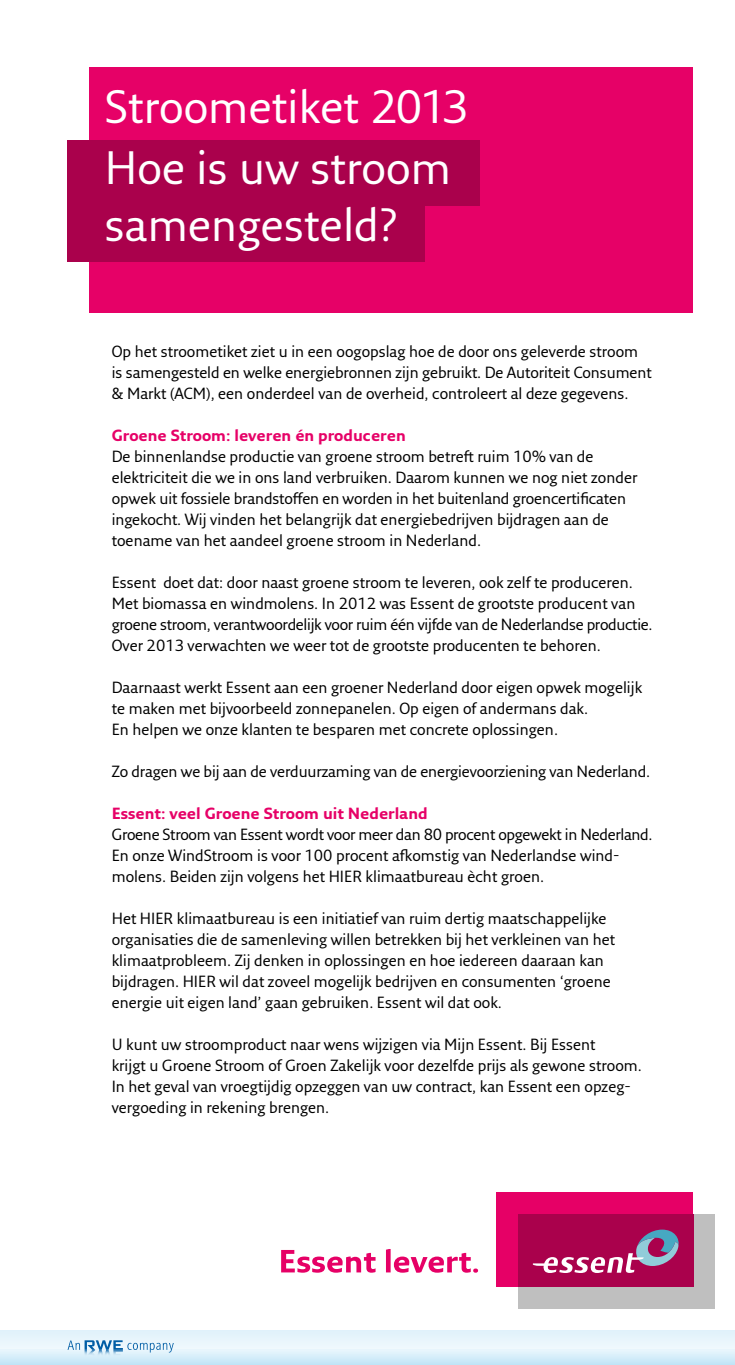
<style>
.page{position:relative;width:735px;height:1365px;background:#fff}
.page>*{position:absolute;margin:0;border:0;box-sizing:border-box;transform-origin:0 0}
.t1{font:45.5px/60.9px "Fresco Sans Pro";color:#fff}
.t2{font:15.75px/21px "Fresco Sans Pro";color:#000}
.t3{font:700 15.75px "Fresco Sans Pro";color:#e60167}
</style>
<div class="page">
<div style="left:0;top:1329px;width:734px;height:35px;background:#e7f5fc"></div>
<svg style="left:0;top:1354px;width:734px;height:10px"></svg>
<svg style="left:67px;top:1340px;width:107px;height:19px"></svg>
<div style="left:89px;top:67px;width:603px;height:246px;background:#e60167"></div>
<div style="left:67px;top:140px;width:412px;height:65px;background:#aa014c"></div>
<div style="left:67px;top:194px;width:357px;height:67px;background:#aa014c"></div>
<svg style="left:281px;top:1250px;width:94px;height:22px"></svg>
<svg style="left:386px;top:1249px;width:92px;height:23px"></svg>
<div style="left:518px;top:1214px;width:196px;height:94px;background:#bfbfbf"></div>
<div style="left:496px;top:1192px;width:196px;height:95px;background:#e60066"></div>
<div style="left:518px;top:1214px;width:174px;height:73px;background:#aa014c"></div>
<svg style="left:532px;top:1229px;width:147px;height:43px"></svg>
<h1 class="t1" style="left:105px;top:76px;width:365px">Stroometiket 2013<br>Hoe is uw stroom</h1>
<h1 class="t1" style="left:105px;top:193px;width:294px">samengesteld?</h1>
<p class="t2" style="left:112px;top:340px;width:541px">Op het stroometiket ziet u in een oogopslag hoe de door ons geleverde stroom is samengesteld en welke energiebronnen zijn gebruikt. De Autoriteit Consument &amp; Markt (ACM), een onderdeel van de overheid, controleert al deze gegevens.</p>
<p class="t3" style="left:112px;top:425px;width:295px">Groene Stroom: leveren én produceren</p>
<p class="t2" style="left:112px;top:445px;width:527px">De binnenlandse productie van groene stroom betreft ruim 10% van de elektriciteit die we in ons land verbruiken. Daarom kunnen we nog niet zonder opwek uit fossiele brandstoffen en worden in het buitenland groencertificaten ingekocht. Wij vinden het belangrijk dat energiebedrijven bijdragen aan de toename van het aandeel groene stroom in Nederland.</p>
<p class="t2" style="left:112px;top:571px;width:542px">Essent doet dat: door naast groene stroom te leveren, ook zelf te produceren.<br>Met biomassa en windmolens. In 2012 was Essent de grootste producent van groene stroom, verantwoordelijk voor ruim één vijfde van de Nederlandse productie.<br>Over 2013 verwachten we weer tot de grootste producenten te behoren.</p>
<p class="t2" style="left:112px;top:676px;width:531px">Daarnaast werkt Essent aan een groener Nederland door eigen opwek mogelijk te maken met bijvoorbeeld zonnepanelen. Op eigen of andermans dak.<br>En helpen we onze klanten te besparen met concrete oplossingen.</p>
<p class="t2" style="left:112px;top:760px;width:539px">Zo dragen we bij aan de verduurzaming van de energievoorziening van Nederland.</p>
<p class="t3" style="left:112px;top:803px;width:317px">Essent: veel Groene Stroom uit Nederland</p>
<p class="t2" style="left:112px;top:823px;width:542px">Groene Stroom van Essent wordt voor meer dan 80 procent opgewekt in Nederland.<br>En onze WindStroom is voor 100 procent afkomstig van Nederlandse wind&shy;molens. Beiden zijn volgens het HIER klimaatbureau ècht groen.</p>
<p class="t2" style="left:112px;top:907px;width:504px">Het HIER klimaatbureau is een initiatief van ruim dertig maatschappelijke organisaties die de samenleving willen betrekken bij het verkleinen van het klimaatprobleem. Zij denken in oplossingen en hoe iedereen daaraan kan bijdragen. HIER wil dat zoveel mogelijk bedrijven en consumenten ‘groene energie uit eigen land’ gaan gebruiken. Essent wil dat ook.</p>
<p class="t2" style="left:112px;top:1033px;width:531px">U kunt uw stroomproduct naar wens wijzigen via Mijn Essent. Bij Essent<br>krijgt u Groene Stroom of Groen Zakelijk voor dezelfde prijs als gewone stroom.<br>In het geval van vroegtijdig opzeggen van uw contract, kan Essent een opzeg&shy;vergoeding in rekening brengen.</p>
</div>
